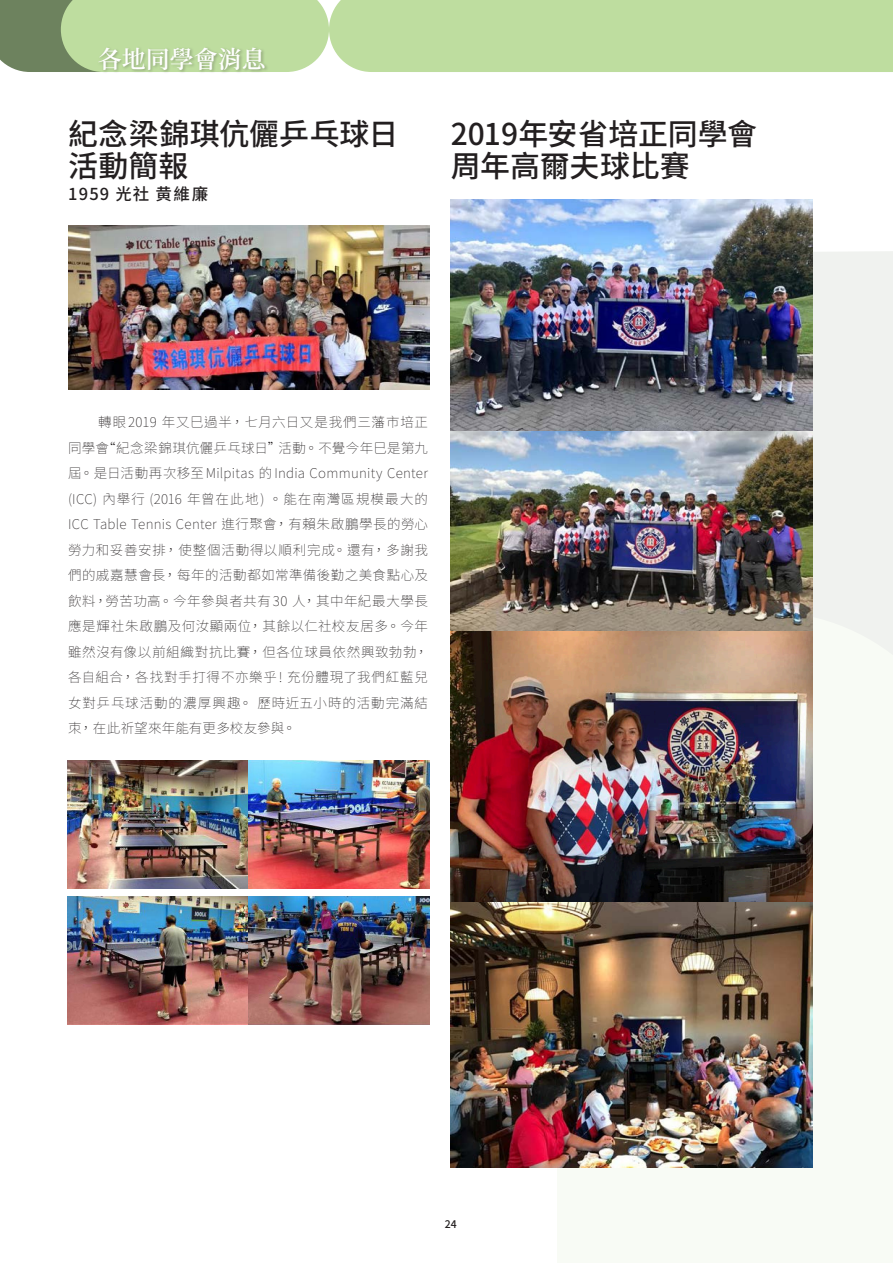
<style>
.page{position:relative;width:893px;height:1263px;background:#fff}
.page>*{position:absolute;margin:0;border:0;box-sizing:border-box;transform-origin:0 0}
.小題_Column{font:500 30px "Source Han Sans TW";color:#231f20}
.t1{font:600 24px "Source Han Serif TC";color:#fff}
.Author_L{font:500 16.5px "Source Han Sans TW";letter-spacing:.075em;color:#231f20}
.內文_Indent{font:200 13.5px/25.5px "Source Han Sans TW";letter-spacing:.06em;color:#231f20;text-align:justify}
.t2{font:500 10.5px "Source Han Sans TW";color:#231f20}
</style>
<div class="page">
<svg style="left:0;top:0;width:893px;height:72px;background:#b8d69b"></svg>
<div style="left:97px;top:46px;width:172px;height:29px;background:#231f20;opacity:.3"></div>
<div style="left:812px;top:251px;width:81px;height:361px;background:#f0f2ef"></div>
<div style="left:557px;top:612px;width:336px;height:556px;background:#f8fbf5"></div>
<img style="left:68px;top:897px;width:181px;height:127px">
<img style="left:249px;top:897px;width:180px;height:127px">
<img style="left:68px;top:761px;width:181px;height:127px">
<img style="left:249px;top:760px;width:180px;height:128px">
<img style="left:68px;top:225px;width:361px;height:165px">
<img style="left:451px;top:200px;width:361px;height:231px">
<img style="left:451px;top:431px;width:361px;height:200px">
<img style="left:451px;top:631px;width:361px;height:271px">
<img style="left:451px;top:902px;width:361px;height:265px">
<h2 class="t1" style="left:98px;top:46px;width:170px">各地同學會消息</h2>
<p class="小題_Column" style="left:68px;top:118px;width:332px">紀念梁錦琪伉儷乒乓球日</p>
<p class="小題_Column" style="left:68px;top:149px;width:122px">活動簡報</p>
<p class="Author_L" style="left:68px;top:184px;width:142px">1959 光社 黄維廉</p>
<p class="小題_Column" style="left:451px;top:118px;width:308px">2019年安省培正同學會</p>
<p class="小題_Column" style="left:451px;top:149px;width:241px">周年高爾夫球比賽</p>
<p class="內文_Indent" style="left:68px;top:410px;width:362px;text-indent:30px">轉眼2019 年又巳過半，七月六日又是我們三藩市培正同學會“紀念梁錦琪伉儷乒乓球日”活動。不覺今年巳是第九屆。是日活動再次移至 Milpitas 的India Community Center (ICC) 內舉行 (2016 年曾在此地) 。能在南灣區規模最大的ICC Table Tennis Center 進行聚會，有賴朱啟鵬學長的勞心勞力和妥善安排，使整個活動得以順利完成。還有，多謝我們的戚嘉慧會長，每年的活動都如常準備後勤之美食點心及飲料，勞苦功高。今年參與者共有 30 人，其中年紀最大學長應是輝社朱啟鵬及何汝顯兩位，其餘以仁社校友居多。今年雖然沒有像以前組織對抗比賽，但各位球員依然興致勃勃，各自組合，各找對手打得不亦樂乎! 充份體現了我們紅藍兒女對乒乓球活動的濃厚興趣。歷時近五小時的活動完滿結朿，在此祈望來年能有更多校友參與。</p>
<p class="t2" style="left:445px;top:1218px;width:13px">24</p>
</div>
